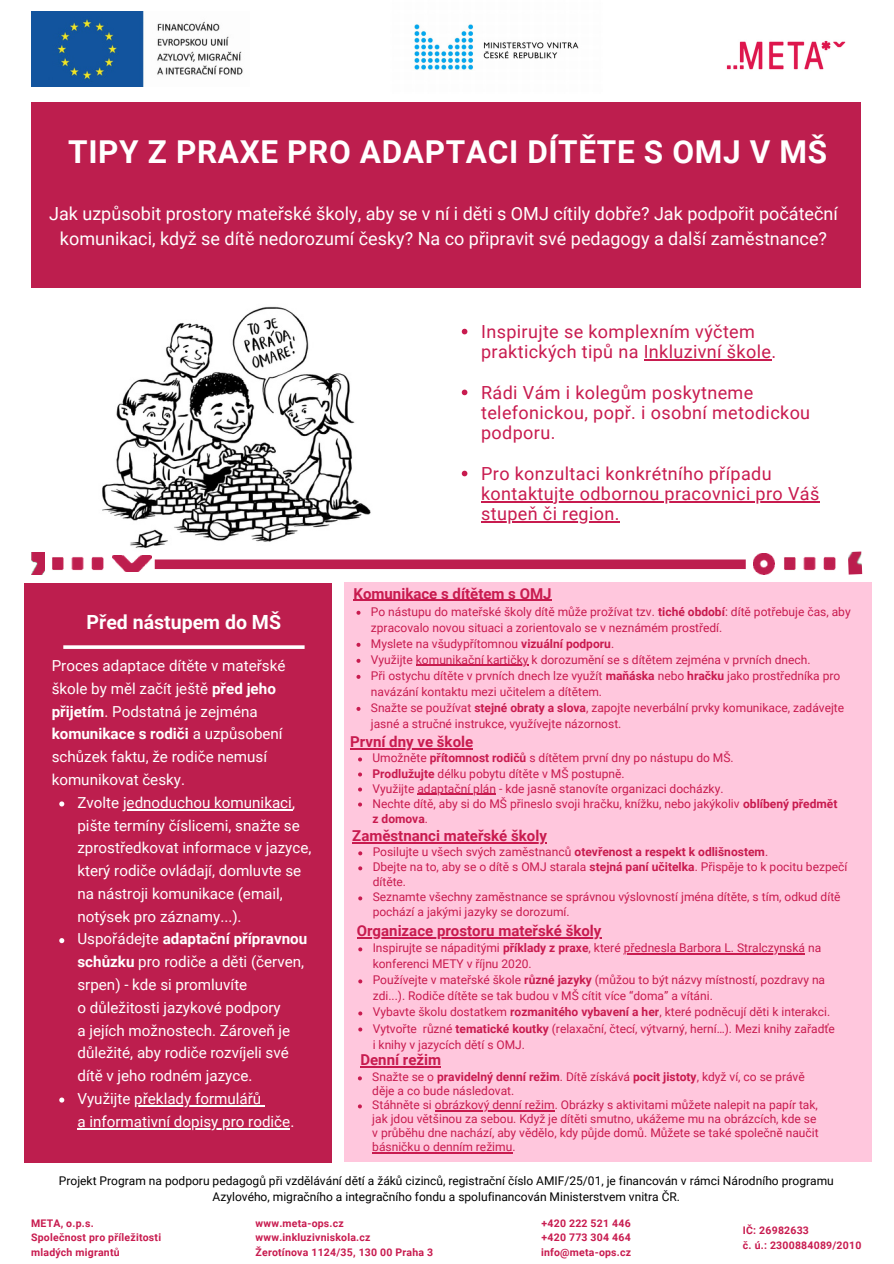
<style>
.page{position:relative;width:894px;height:1264px;background:#fff}
.page>*{position:absolute;margin:0;border:0;box-sizing:border-box;transform-origin:0 0}
.t1{font:700 31.5px "Roboto";letter-spacing:.02em;color:#fff}
.t2{font:700 19.5px "Roboto";color:#fff}
.t3{font:18px/20.2px "Roboto";letter-spacing:.02em;color:#c81b4f}
.t4{font:18px/24.8px "Roboto";color:#fff;text-align:center}
.t5{font:15.15px/22.8px "Roboto";color:#fff}
.t6{font:700 15px "Roboto";color:#c81b4f}
.t7{font:12px/16px "Roboto";color:#c81b4f}
.t8{font:12px/15.8px "Roboto";color:#000;text-align:center}
.t9{font:700 10.5px "Roboto";letter-spacing:.02em;color:#c81b4f}
.s1{font-weight:700}
.s2{color:#bd1e4e}
</style>
<div class="page">
<div style="left:24px;top:582px;width:307px;height:580px;background:#bd1e4e"></div>
<div style="left:344px;top:582px;width:527px;height:579px;background:#ffc7dd"></div>
<img style="left:78px;top:306px;width:307px;height:266px">
<div style="left:31px;top:102px;width:829px;height:185px;background:#bd1e4e"></div>
<img style="left:414px;top:24px;width:165px;height:46px">
<img style="left:726px;top:40px;width:120px;height:30px">
<img style="left:31px;top:12px;width:212px;height:74px">
<img style="left:112px;top:556px;width:40px;height:15px">
<img style="left:52px;top:557px;width:51px;height:13px">
<img style="left:31px;top:552px;width:14px;height:22px">
<svg style="left:63px;top:645px;width:241px;height:4px"></svg>
<svg style="left:155px;top:559px;width:590px;height:10px;background:#c02956"></svg>
<img style="left:848px;top:551px;width:13px;height:23px">
<img style="left:753px;top:553px;width:21px;height:21px">
<img style="left:784px;top:557px;width:50px;height:13px">
<svg style="left:59px;top:801px;width:5px;height:5px"></svg>
<hr style="left:123px;top:809px;width:169px;height:1px;background:#fff">
<svg style="left:59px;top:938px;width:5px;height:5px"></svg>
<svg style="left:59px;top:1097px;width:5px;height:5px"></svg>
<hr style="left:134px;top:1105px;width:131px;height:1px;background:#fff">
<hr style="left:77px;top:1127px;width:213px;height:2px;background:#fff">
<svg style="left:461px;top:329px;width:6px;height:5px"></svg>
<hr style="left:643px;top:359px;width:128px;height:1px;background:#c81b4f">
<svg style="left:461px;top:389px;width:6px;height:6px"></svg>
<svg style="left:461px;top:470px;width:6px;height:6px"></svg>
<hr style="left:481px;top:501px;width:338px;height:1px;background:#c81b4f">
<hr style="left:481px;top:521px;width:138px;height:1px;background:#c81b4f">
<hr style="left:353px;top:600px;width:198px;height:1px;background:#c81b4f">
<hr style="left:350px;top:748px;width:123px;height:1px;background:#c81b4f">
<hr style="left:356px;top:937px;width:245px;height:1px;background:#c81b4f">
<hr style="left:352px;top:842px;width:194px;height:1px;background:#c81b4f">
<svg style="left:356px;top:610px;width:4px;height:4px"></svg>
<svg style="left:356px;top:642px;width:4px;height:4px"></svg>
<svg style="left:356px;top:659px;width:4px;height:4px"></svg>
<hr style="left:416px;top:665px;width:112px;height:1px;background:#c81b4f">
<svg style="left:356px;top:675px;width:4px;height:4px"></svg>
<svg style="left:356px;top:707px;width:4px;height:4px"></svg>
<svg style="left:358px;top:757px;width:4px;height:4px"></svg>
<svg style="left:358px;top:772px;width:4px;height:4px"></svg>
<svg style="left:358px;top:787px;width:4px;height:4px"></svg>
<hr style="left:417px;top:793px;width:79px;height:1px;background:#c81b4f">
<svg style="left:358px;top:802px;width:4px;height:4px"></svg>
<svg style="left:358px;top:851px;width:4px;height:4px"></svg>
<svg style="left:358px;top:866px;width:4px;height:4px"></svg>
<svg style="left:358px;top:896px;width:4px;height:4px"></svg>
<svg style="left:358px;top:947px;width:4px;height:4px"></svg>
<hr style="left:623px;top:953px;width:182px;height:1px;background:#c81b4f">
<svg style="left:358px;top:979px;width:4px;height:4px"></svg>
<svg style="left:358px;top:1011px;width:4px;height:4px"></svg>
<svg style="left:358px;top:1027px;width:4px;height:4px"></svg>
<svg style="left:358px;top:1076px;width:4px;height:4px"></svg>
<svg style="left:358px;top:1104px;width:4px;height:4px"></svg>
<hr style="left:435px;top:1110px;width:119px;height:1px;background:#c81b4f">
<hr style="left:372px;top:1152px;width:140px;height:1px;background:#c81b4f">
<hr style="left:360px;top:1066px;width:81px;height:1px;background:#c81b4f">
<p class="t1" style="left:68px;top:134px;width:760px">TIPY Z PRAXE PRO ADAPTACI DÍTĚTE S OMJ V MŠ</p>
<p class="t4" style="left:49px;top:201px;width:790px">Jak uzpůsobit prostory mateřské školy, aby se v ní i děti s OMJ cítily dobře? Jak podpořit počáteční komunikaci, když se dítě nedorozumí česky? Na co připravit své pedagogy a další zaměstnance?</p>
<p class="t3" style="left:481px;top:321px;width:296px">Inspirujte se komplexním výčtem praktických tipů na Inkluzivní škole.</p>
<p class="t3" style="left:481px;top:382px;width:330px">Rádi Vám i kolegům poskytneme telefonickou, popř. i osobní metodickou podporu.</p>
<p class="t3" style="left:481px;top:463px;width:339px">Pro konzultaci konkrétního případu kontaktujte odbornou pracovnici pro Váš stupeň či region.</p>
<p class="t2" style="left:87px;top:610px;width:196px">Před nástupem do MŠ</p>
<p class="t5" style="left:52px;top:654px;width:235px">Proces adaptace dítěte v mateřské škole by měl začít ještě <span class="s1">před jeho přijetím</span>. Podstatná je zejména <span class="s1">komunikace s rodiči</span> a uzpůsobení schůzek faktu, že rodiče nemusí komunikovat česky.</p>
<p class="t5" style="left:77px;top:791px;width:235px">Zvolte jednoduchou komunikaci, pište termíny číslicemi, snažte se zprostředkovat informace v jazyce, který rodiče ovládají, domluvte se na nástroji komunikace (email, notýsek pro záznamy...).</p>
<p class="t5" style="left:77px;top:927px;width:231px">Uspořádejte <span class="s1">adaptační přípravnou schůzku</span> pro rodiče a děti (červen, srpen) - kde si promluvíte <span class="s2">asdfiuiu </span>o důležitosti jazykové podpory <span class="s2">dfd </span>a jejích možnostech. Zároveň je důležité, aby rodiče rozvíjeli své dítě v jeho rodném jazyce.</p>
<p class="t5" style="left:77px;top:1087px;width:227px">Využijte překlady formulářů <span class="s2">dfsaa </span>a informativní dopisy pro rodiče.</p>
<p class="t6" style="left:353px;top:585px;width:199px">Komunikace s dítětem s OMJ</p>
<p class="t7" style="left:371px;top:603px;width:481px">Po nástupu do mateřské školy dítě může prožívat tzv. <span class="s1">tiché období</span>: dítě potřebuje čas, aby zpracovalo novou situaci a zorientovalo se v neznámém prostředí.</p>
<p class="t7" style="left:371px;top:635px;width:245px">Myslete na všudypřítomnou <span class="s1">vizuální podporu</span>.</p>
<p class="t7" style="left:371px;top:651px;width:441px">Využijte komunikační kartičky k dorozumění se s dítětem zejména v prvních dnech.</p>
<p class="t7" style="left:371px;top:667px;width:471px">Při ostychu dítěte v prvních dnech lze využít <span class="s1">maňáska</span> nebo <span class="s1">hračku</span> jako prostředníka pro navázání kontaktu mezi učitelem a dítětem.</p>
<p class="t7" style="left:371px;top:699px;width:474px">Snažte se používat <span class="s1">stejné obraty a slova</span>, zapojte neverbální prvky komunikace, zadávejte jasné a stručné instrukce, využívejte názornost.</p>
<p class="t7" style="left:372px;top:750px;width:363px">Umožněte <span class="s1">přítomnost rodičů</span> s dítětem první dny po nástupu do MŠ.</p>
<p class="t7" style="left:372px;top:765px;width:253px"><span class="s1">Prodlužujte</span> délku pobytu dítěte v MŠ postupně.</p>
<p class="t7" style="left:372px;top:780px;width:352px">Využijte adaptační plán - kde jasně stanovíte organizaci docházky.</p>
<p class="t7" style="left:372px;top:796px;width:466px;line-height:15px">Nechte dítě, aby si do MŠ přineslo svoji hračku, knížku, nebo jakýkoliv <span class="s1">oblíbený předmět z domova</span>.</p>
<p class="t7" style="left:372px;top:844px;width:397px">Posilujte u všech svých zaměstnanců <span class="s1">otevřenost a respekt k odlišnostem</span>.</p>
<p class="t7" style="left:372px;top:859px;width:476px;line-height:15px">Dbejte na to, aby se o dítě s OMJ starala <span class="s1">stejná paní učitelka</span>. Přispěje to k pocitu bezpečí dítěte.</p>
<p class="t7" style="left:372px;top:889px;width:469px;line-height:15px">Seznamte všechny zaměstnance se správnou výslovností jména dítěte, s tím, odkud dítě pochází a jakými jazyky se dorozumí.</p>
<p class="t7" style="left:372px;top:940px;width:450px">Inspirujte se nápaditými <span class="s1">příklady z praxe</span>, které přednesla Barbora L. Stralczynská na konferenci METY v říjnu 2020.</p>
<p class="t7" style="left:372px;top:972px;width:454px">Používejte v mateřské škole <span class="s1">různé jazyky</span> (můžou to být názvy místností, pozdravy na zdi...). Rodiče dítěte se tak budou v MŠ cítit více “doma” a vítáni.</p>
<p class="t7" style="left:372px;top:1004px;width:459px">Vybavte školu dostatkem <span class="s1">rozmanitého vybavení a her</span>, které podněcují děti k interakci.</p>
<p class="t7" style="left:372px;top:1020px;width:463px">Vytvořte různé <span class="s1">tematické koutky</span> (relaxační, čtecí, výtvarný, herní…). Mezi knihy zařadťe i knihy v jazycích dětí s OMJ.</p>
<p class="t7" style="left:372px;top:1070px;width:434px;line-height:14px">Snažte se o <span class="s1">pravidelný denní režim</span>. Dítě získává <span class="s1">pocit jistoty</span>, když ví, co se právě děje a co bude následovat.</p>
<p class="t7" style="left:372px;top:1098px;width:447px;line-height:14px">Stáhněte si obrázkový denní režim. Obrázky s aktivitami můžete nalepit na papír tak, jak jdou většinou za sebou. Když je dítěti smutno, ukážeme mu na obrázcích, kde se v průběhu dne nachází, aby vědělo, kdy půjde domů. Můžete se také společně naučit básničku o denním režimu.</p>
<p class="t6" style="left:350px;top:733px;width:124px">První dny ve škole</p>
<p class="t6" style="left:352px;top:827px;width:196px">Zaměstnanci mateřské školy</p>
<p class="t6" style="left:356px;top:922px;width:246px">Organizace prostoru mateřské školy</p>
<p class="t6" style="left:360px;top:1050px;width:82px">Denní režim</p>
<p class="t8" style="left:59px;top:1173px;width:776px">Projekt Program na podporu pedagogů při vzdělávání dětí a žáků cizinců, registrační číslo AMIF/25/01, je financován v rámci Národního programu<br>Azylového, migračního a integračního fondu a spolufinancován Ministerstvem vnitra ČR.</p>
<p class="t9" style="left:31px;top:1217px;width:64px">META, o.p.s.</p>
<p class="t9" style="left:31px;top:1231px;width:131px">Společnost pro příležitosti</p>
<p class="t9" style="left:31px;top:1246px;width:90px">mladých migrantů</p>
<p class="t9" style="left:541px;top:1217px;width:91px">+420 222 521 446</p>
<p class="t9" style="left:541px;top:1231px;width:91px">+420 773 304 464</p>
<p class="t9" style="left:541px;top:1246px;width:92px">info@meta-ops.cz</p>
<p class="t9" style="left:255px;top:1217px;width:90px">www.meta-ops.cz</p>
<p class="t9" style="left:255px;top:1231px;width:116px">www.inkluzivniskola.cz</p>
<p class="t9" style="left:255px;top:1246px;width:179px">Žerotínova 1124/35, 130 00 Praha 3</p>
<p class="t9" style="left:742px;top:1224px;width:68px">IČ: 26982633</p>
<p class="t9" style="left:742px;top:1238px;width:120px">č. ú.: 2300884089/2010</p>
</div>
